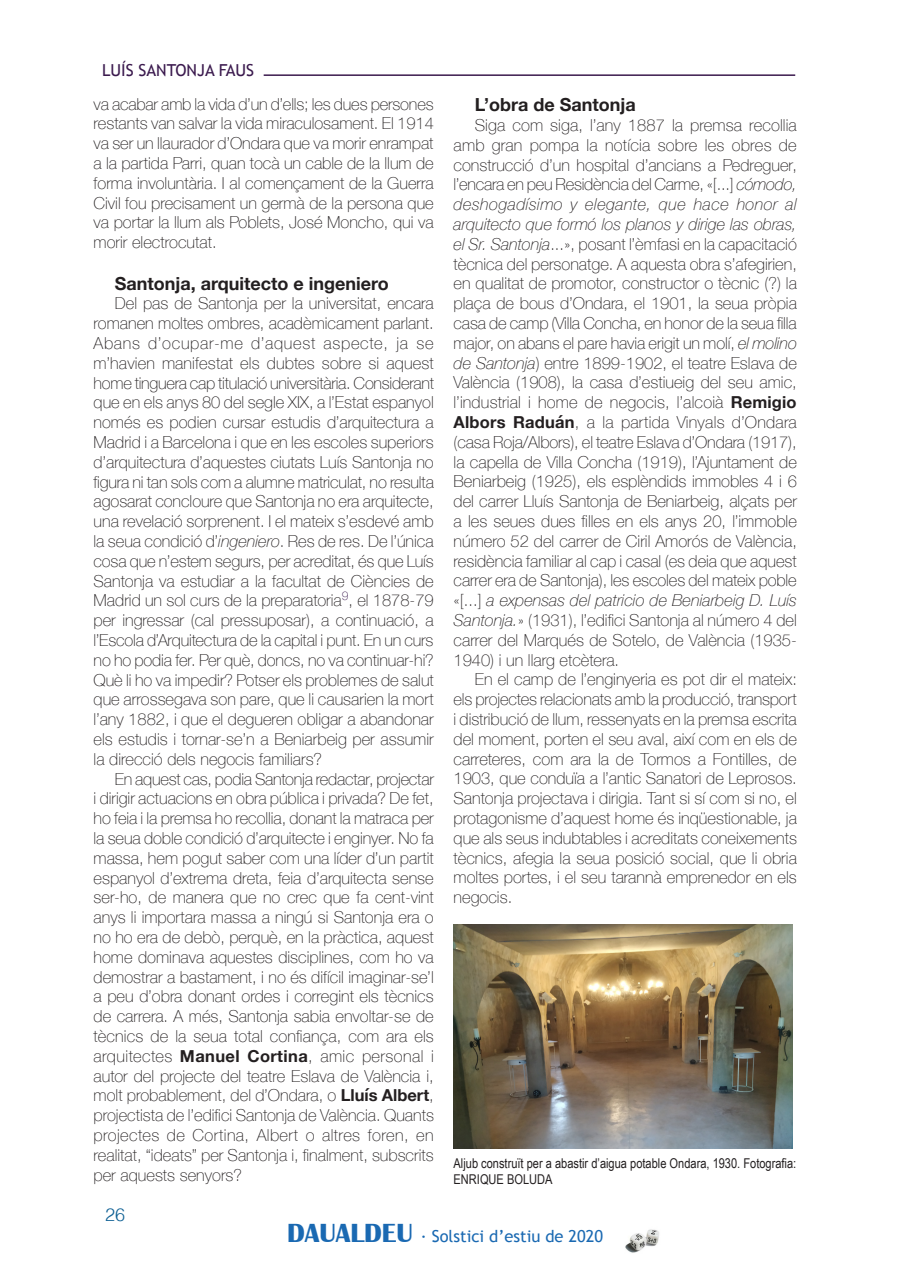
<style>
.page{position:relative;width:910px;height:1280px;background:#fff}
.page>*{position:absolute;margin:0;border:0;box-sizing:border-box;transform-origin:0 0}
.t1{font:700 18px "Helvetica Neue";color:#231f20}
.t2{font:300 18px "Helvetica";color:#0e6094}
.t3{font:100 16.5px/19.8px "Helvetica Neue";color:#231f20;text-align:justify}
.t4{font:16.5px "Trebuchet MS";color:#1a69b2}
.t5{font:16.5px "Trebuchet MS";color:#3b1a4e}
.t6{font:13.5px/16.2px "Arial Narrow";color:#231f20}
.s1{font-style:italic}
.s2{font-weight:700}
.s3{font-family:"Britannic";font-weight:700;font-size:27px}
</style>
<div class="page">
<img style="left:625px;top:1229px;width:34px;height:24px">
<img style="left:454px;top:925px;width:338px;height:223px">
<hr style="left:264px;top:74px;width:531px;height:2px;background:#3b1a4e">
<p class="t5" style="left:102px;top:60px;width:154px">LUÍS SANTONJA FAUS</p>
<p class="t3" style="left:94px;top:93px;width:342px">va acabar amb la vida d’un d’ells; les dues persones restants van salvar la vida miraculosament. El 1914 va ser un llaurador d’Ondara que va morir enrampat a la partida Parri, quan tocà un cable de la llum de forma involuntària. I al començament de la Guerra Civil fou precisament un germà de la persona que va portar la llum als Poblets, José Moncho, qui va morir electrocutat.</p>
<p class="t1" style="left:115px;top:269px;width:276px">Santonja, arquitecto e ingeniero</p>
<p class="t3" style="left:94px;top:293px;width:342px;text-indent:21px">Del pas de Santonja per la universitat, encara romanen moltes ombres, acadèmicament parlant.<br>Abans d’ocupar-me d’aquest aspecte, ja se m’havien manifestat els dubtes sobre si aquest home tinguera cap titulació universitària. Considerant que en els anys 80 del segle XIX, a l’Estat espanyol només es podien cursar estudis d’arquitectura a Madrid i a Barcelona i que en les escoles superiors d’arquitectura d’aquestes ciutats Luís Santonja no figura ni tan sols com a alumne matriculat, no resulta agosarat concloure que Santonja no era arquitecte, una revelació sorprenent. I el mateix s’esdevé amb la seua condició d’<span class="s1">ingeniero</span>. Res de res. De l’única cosa que n’estem segurs, per acreditat, és que Luís Santonja va estudiar a la facultat de Ciències de Madrid un sol curs de la preparatoria<sup>9</sup>, el 1878-79 per ingressar (cal pressuposar), a continuació, a l’Escola d’Arquitectura de la capital i punt. En un curs no ho podia fer. Per què, doncs, no va continuar-hi?<br>Què li ho va impedir? Potser els problemes de salut que arrossegava son pare, que li causarien la mort l’any 1882, i que el degueren obligar a abandonar els estudis i tornar-se’n a Beniarbeig per assumir la direcció dels negocis familiars?</p>
<p class="t3" style="left:94px;top:768px;width:342px;text-indent:21px">En aquest cas, podia Santonja redactar, projectar i dirigir actuacions en obra pública i privada? De fet, ho feia i la premsa ho recollia, donant la matraca per la seua doble condició d’arquitecte i enginyer. No fa massa, hem pogut saber com una líder d’un partit espanyol d’extrema dreta, feia d’arquitecta sense ser-ho, de manera que no crec que fa cent-vint anys li importara massa a ningú si Santonja era o no ho era de debò, perquè, en la pràctica, aquest home dominava aquestes disciplines, com ho va demostrar a bastament, i no és difícil imaginar-se’l a peu d’obra donant ordes i corregint els tècnics de carrera. A més, Santonja sabia envoltar-se de tècnics de la seua total confiança, com ara els arquitectes <span class="s2">Manuel Cortina</span>, amic personal i autor del projecte del teatre Eslava de València i, molt probablement, del d’Ondara, o <span class="s2">Lluís Albert</span>, projectista de l’edifici Santonja de València. Quants projectes de Cortina, Albert o altres foren, en realitat, “ideats” per Santonja i, finalment, subscrits per aquests senyors?</p>
<p class="t2" style="left:105px;top:1199px;width:22px">26</p>
<p class="t1" style="left:475px;top:91px;width:163px">L’obra de Santonja</p>
<p class="t3" style="left:454px;top:114px;width:345px;text-indent:21px">Siga com siga, l’any 1887 la premsa recollia amb gran pompa la notícia sobre les obres de construcció d’un hospital d’ancians a Pedreguer, l’encara en peu Residència del Carme, «[...] <span class="s1">cómodo, deshogadísimo y elegante, que hace honor al arquitecto que formó los planos y dirige las obras, el Sr. Santonja</span>...», posant l’èmfasi en la capacitació tècnica del personatge. A aquesta obra s’afegirien, en qualitat de promotor, constructor o tècnic (?) la plaça de bous d’Ondara, el 1901, la seua pròpia casa de camp (Villa Concha, en honor de la seua filla major, on abans el pare havia erigit un molí, <span class="s1">el molino de Santonja</span>) entre 1899-1902, el teatre Eslava de València (1908), la casa d’estiueig del seu amic, l’industrial i home de negocis, l’alcoià <span class="s2">Remigio Albors Raduán</span>, a la partida Vinyals d’Ondara (casa Roja/Albors), el teatre Eslava d’Ondara (1917), la capella de Villa Concha (1919), l’Ajuntament de Beniarbeig (1925), els esplèndids immobles 4 i 6 del carrer Lluís Santonja de Beniarbeig, alçats per a les seues dues filles en els anys 20, l’immoble número 52 del carrer de Ciril Amorós de València, residència familiar al cap i casal (es deia que aquest carrer era de Santonja), les escoles del mateix poble «[...] <span class="s1">a expensas del patricio de Beniarbeig D. Luís Santonja.</span>» (1931), l’edifici Santonja al número 4 del carrer del Marqués de Sotelo, de València (1935- 1940) i un llarg etcètera.</p>
<p class="t3" style="left:454px;top:669px;width:345px;text-indent:21px">En el camp de l’enginyeria es pot dir el mateix: els projectes relacionats amb la producció, transport i distribució de llum, ressenyats en la premsa escrita del moment, porten el seu aval, així com en els de carreteres, com ara la de Tormos a Fontilles, de 1903, que conduïa a l’antic Sanatori de Leprosos.<br>Santonja projectava i dirigia. Tant si sí com si no, el protagonisme d’aquest home és inqüestionable, ja que als seus indubtables i acreditats coneixements tècnics, afegia la seua posició social, que li obria moltes portes, i el seu tarannà emprenedor en els negocis.</p>
<p class="t6" style="left:454px;top:1154px;width:344px">Aljub construït per a abastir d’aigua potable Ondara, 1930. Fotografia:<br>ENRIQUE BOLUDA</p>
<p class="t4" style="left:287px;top:1226px;width:317px"><span class="s3">DAUALDEU</span> · Solstici d’estiu de 2020</p>
</div>
